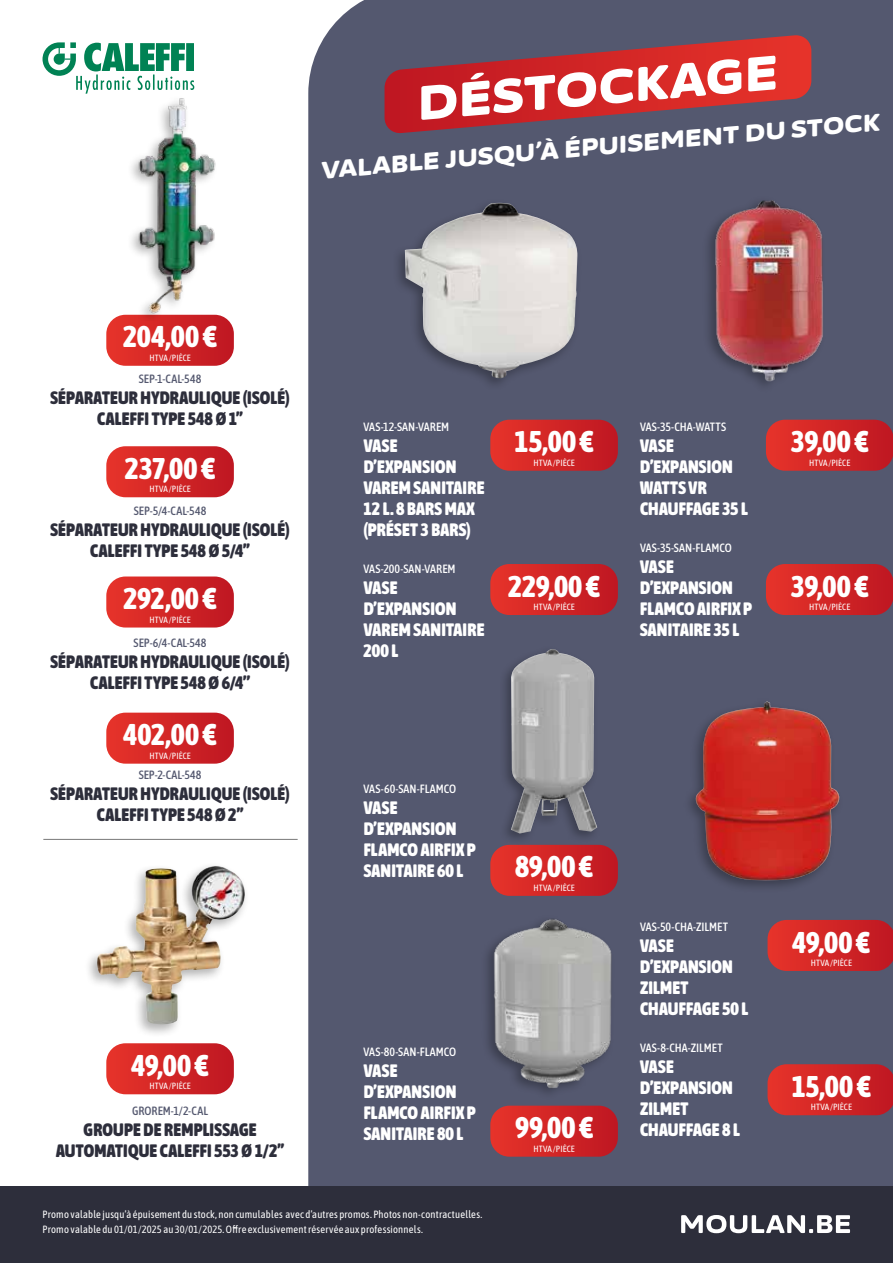
<style>
.page{position:relative;width:893px;height:1263px;background:#fff}
.page>*{position:absolute;margin:0;border:0;box-sizing:border-box;transform-origin:0 0}
.t1{font:900 48px "Asap Expanded";color:#fff}
.t2{font:800 30px "Asap Condensed";letter-spacing:-.005em;color:#fff}
.t3{font:900 24px "Asap Expanded";color:#fff}
.t4{font:900 18px/21px "Asap Condensed";letter-spacing:.01em;color:#fff}
.t5{font:900 18px/21px "Asap Condensed";letter-spacing:.01em;color:#2d2e3b;text-align:center}
.t6{font:500 12px "Asap Condensed";letter-spacing:.005em;color:#fff}
.t7{font:500 12px "Asap Condensed";letter-spacing:.005em;color:#54586f}
.t8{font:10.5px/15px "Asap Condensed";letter-spacing:.02em;color:#fff}
.t9{font:9px "Asap Condensed";letter-spacing:.01em;color:#fff}
</style>
<div class="page">
<div style="left:308px;top:0;width:585px;height:1186px;background:#54586f"></div>
<div style="left:0;top:1186px;width:893px;height:77px;background:#2d2e3b"></div>
<svg style="left:384px;top:35px;width:427px;height:99px;background:#a43740"></svg>
<svg style="left:490px;top:420px;width:128px;height:51px;background:#cb2829"></svg>
<svg style="left:490px;top:845px;width:128px;height:51px;background:#cb2829"></svg>
<svg style="left:106px;top:315px;width:128px;height:51px;background:#d43232"></svg>
<svg style="left:106px;top:446px;width:128px;height:51px;background:#d43131"></svg>
<svg style="left:106px;top:576px;width:128px;height:51px;background:#d43232"></svg>
<svg style="left:106px;top:713px;width:128px;height:51px;background:#d43132"></svg>
<svg style="left:106px;top:1043px;width:128px;height:51px;background:#d43132"></svg>
<svg style="left:490px;top:1106px;width:128px;height:51px;background:#cb282a"></svg>
<svg style="left:490px;top:564px;width:128px;height:51px;background:#cb2829"></svg>
<svg style="left:766px;top:420px;width:127px;height:51px;background:#cb2729"></svg>
<svg style="left:767px;top:920px;width:126px;height:51px;background:#cc2729"></svg>
<svg style="left:767px;top:1064px;width:126px;height:51px;background:#cc2829"></svg>
<svg style="left:766px;top:564px;width:127px;height:51px;background:#cc2729"></svg>
<div style="left:392px;top:198px;width:190px;height:193px;background:#54586f"></div>
<img style="left:405px;top:203px;width:173px;height:175px">
<div style="left:701px;top:196px;width:125px;height:197px;background:#54586f"></div>
<img style="left:695px;top:198px;width:145px;height:185px">
<div style="left:683px;top:697px;width:161px;height:197px;background:#000;opacity:.3"></div>
<img style="left:695px;top:701px;width:146px;height:181px">
<div style="left:481px;top:914px;width:135px;height:186px;background:#54586f"></div>
<img style="left:489px;top:913px;width:127px;height:180px">
<div style="left:84px;top:861px;width:166px;height:176px;background:#000;opacity:.3"></div>
<img style="left:97px;top:866px;width:149px;height:159px">
<div style="left:126px;top:95px;width:92px;height:225px;background:#fff"></div>
<img style="left:129px;top:98px;width:93px;height:222px">
<div style="left:499px;top:644px;width:102px;height:201px;background:#000;opacity:.3"></div>
<img style="left:511px;top:649px;width:86px;height:184px">
<hr style="left:43px;top:839px;width:255px;height:1px;background:#797979">
<svg style="left:43px;top:42px;width:151px;height:52px"></svg>
<svg style="left:681px;top:1215px;width:169px;height:18px"></svg>
<h1 class="t1" style="left:414px;top:69px;width:363px;rotate:-5deg">DÉSTOCKAGE</h1>
<h3 class="t3" style="left:320px;top:153px;width:561px;rotate:-5deg">VALABLE JUSQU’À ÉPUISEMENT DU STOCK</h3>
<h2 class="t2" style="left:123px;top:315px;width:95px">204,00 €</h2>
<p class="t9" style="left:150px;top:351px;width:43px">HTVA /PIÈCE</p>
<p class="t7" style="left:139px;top:370px;width:64px">SEP-1-CAL-548</p>
<p class="t5" style="left:50px;top:386px;width:241px">SÉPARATEUR HYDRAULIQUE (ISOLÉ)<br>CALEFFI TYPE 548 Ø 1’’</p>
<h2 class="t2" style="left:125px;top:447px;width:92px">237,00 €</h2>
<p class="t9" style="left:150px;top:483px;width:43px">HTVA /PIÈCE</p>
<p class="t7" style="left:134px;top:502px;width:74px">SEP-5/4-CAL-548</p>
<p class="t5" style="left:50px;top:518px;width:241px">SÉPARATEUR HYDRAULIQUE (ISOLÉ)<br>CALEFFI TYPE 548 Ø 5/4’’</p>
<h2 class="t2" style="left:123px;top:577px;width:95px">292,00 €</h2>
<p class="t9" style="left:150px;top:613px;width:43px">HTVA /PIÈCE</p>
<p class="t7" style="left:134px;top:634px;width:74px">SEP-6/4-CAL-548</p>
<p class="t5" style="left:50px;top:650px;width:241px">SÉPARATEUR HYDRAULIQUE (ISOLÉ)<br>CALEFFI TYPE 548 Ø 6/4’’</p>
<h2 class="t2" style="left:123px;top:713px;width:95px">402,00 €</h2>
<p class="t9" style="left:150px;top:749px;width:43px">HTVA /PIÈCE</p>
<p class="t7" style="left:139px;top:767px;width:64px">SEP-2-CAL-548</p>
<p class="t5" style="left:50px;top:782px;width:241px">SÉPARATEUR HYDRAULIQUE (ISOLÉ)<br>CALEFFI TYPE 548 Ø 2’’</p>
<h2 class="t2" style="left:131px;top:1044px;width:79px">49,00 €</h2>
<p class="t9" style="left:150px;top:1080px;width:43px">HTVA /PIÈCE</p>
<p class="t7" style="left:132px;top:1102px;width:77px">GROREM-1/2-CAL</p>
<p class="t5" style="left:56px;top:1118px;width:230px">GROUPE DE REMPLISSAGE<br>AUTOMATIQUE CALEFFI 553 Ø 1/2’’</p>
<p class="t6" style="left:364px;top:418px;width:87px">VAS-12-SAN-VAREM</p>
<p class="t4" style="left:364px;top:434px;width:122px">VASE<br>D’EXPANSION<br>VAREM SANITAIRE<br>12 L. 8 BARS MAX (PRÉSET 3 BARS)</p>
<p class="t6" style="left:364px;top:560px;width:93px">VAS-200-SAN-VAREM</p>
<p class="t4" style="left:364px;top:576px;width:122px">VASE<br>D’EXPANSION<br>VAREM SANITAIRE<br>200 L</p>
<h2 class="t2" style="left:514px;top:420px;width:81px">15,00 €</h2>
<p class="t9" style="left:533px;top:456px;width:43px">HTVA /PIÈCE</p>
<h2 class="t2" style="left:508px;top:564px;width:93px">229,00 €</h2>
<p class="t9" style="left:533px;top:601px;width:43px">HTVA /PIÈCE</p>
<p class="t6" style="left:640px;top:418px;width:88px">VAS-35-CHA-WATTS</p>
<p class="t4" style="left:640px;top:434px;width:110px">VASE<br>D’EXPANSION<br>WATTS VR<br>CHAUFFAGE 35 L</p>
<p class="t6" style="left:640px;top:539px;width:93px">VAS-35-SAN-FLAMCO</p>
<p class="t4" style="left:640px;top:555px;width:114px">VASE<br>D’EXPANSION<br>FLAMCO AIRFIX P<br>SANITAIRE 35 L</p>
<h2 class="t2" style="left:791px;top:420px;width:79px">39,00 €</h2>
<p class="t9" style="left:809px;top:456px;width:43px">HTVA /PIÈCE</p>
<h2 class="t2" style="left:791px;top:564px;width:79px">39,00 €</h2>
<p class="t9" style="left:809px;top:601px;width:43px">HTVA /PIÈCE</p>
<p class="t6" style="left:364px;top:781px;width:94px">VAS-60-SAN-FLAMCO</p>
<p class="t4" style="left:364px;top:796px;width:114px">VASE<br>D’EXPANSION<br>FLAMCO AIRFIX P<br>SANITAIRE 60 L</p>
<h2 class="t2" style="left:515px;top:845px;width:79px">89,00 €</h2>
<p class="t9" style="left:533px;top:881px;width:43px">HTVA /PIÈCE</p>
<p class="t6" style="left:364px;top:1043px;width:94px">VAS-80-SAN-FLAMCO</p>
<p class="t4" style="left:364px;top:1059px;width:114px">VASE<br>D’EXPANSION<br>FLAMCO AIRFIX P<br>SANITAIRE 80 L</p>
<h2 class="t2" style="left:515px;top:1106px;width:80px">99,00 €</h2>
<p class="t9" style="left:533px;top:1142px;width:43px">HTVA /PIÈCE</p>
<p class="t6" style="left:640px;top:918px;width:89px">VAS-50-CHA-ZILMET</p>
<p class="t4" style="left:640px;top:934px;width:110px">VASE<br>D’EXPANSION<br>ZILMET<br>CHAUFFAGE 50 L</p>
<p class="t6" style="left:640px;top:1039px;width:84px">VAS-8-CHA-ZILMET</p>
<p class="t4" style="left:640px;top:1055px;width:102px">VASE<br>D’EXPANSION<br>ZILMET<br>CHAUFFAGE 8 L</p>
<h2 class="t2" style="left:793px;top:920px;width:79px">49,00 €</h2>
<p class="t9" style="left:811px;top:957px;width:43px">HTVA /PIÈCE</p>
<h2 class="t2" style="left:792px;top:1065px;width:81px">15,00 €</h2>
<p class="t9" style="left:811px;top:1101px;width:43px">HTVA /PIÈCE</p>
<p class="t8" style="left:43px;top:1206px;width:441px">Promo valable jusqu’à épuisement du stock, non cumulables avec d’autres promos. Photos non-contractuelles.<br>Promo valable du 01/01/2025 au 30/01/2025. Offre exclusivement réservée aux professionnels.</p>
</div>
